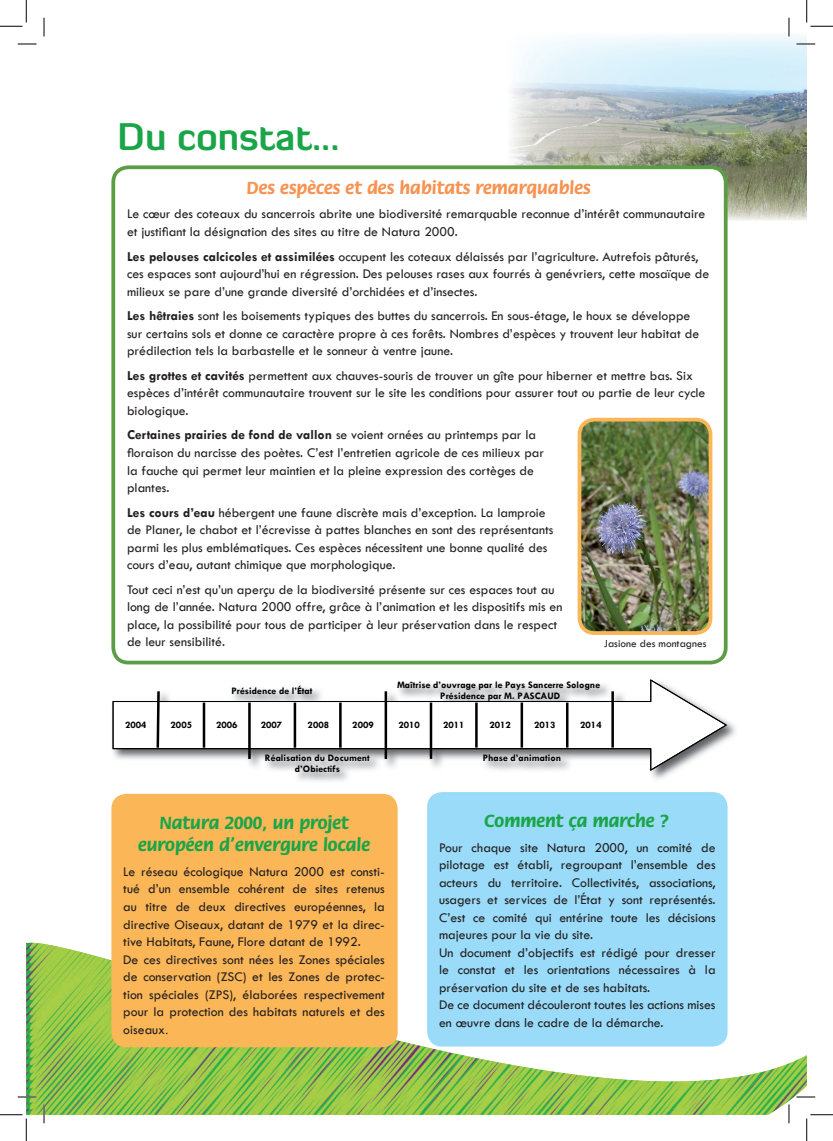
<style>
.page{position:relative;width:833px;height:1141px;background:#fff}
.page>*{position:absolute;margin:0;border:0;box-sizing:border-box;transform-origin:0 0}
.t1{font:700 37.5px "Diavlo";color:#1aa549}
.t2{font:700 18.75px/22.5px "Flora";color:#1aa549;text-align:center}
.t3{font:700 18.75px "Flora";color:#f69351}
.t4{font:13.75px/17.5px "Tw Cen";color:#231f20}
.t5{font:11.25px "Tw Cen";color:#231f20}
.t6{font:700 10px/10.9px "Tw Cen";letter-spacing:.005em;color:#000;text-align:center}
.s1{font-weight:700}
.s2{font-family:"Times"}
</style>
<div class="page">
<img style="left:26px;top:942px;width:780px;height:172px">
<img style="left:511px;top:32px;width:295px;height:189px">
<div style="left:113px;top:167px;width:612px;height:495px;background:#fff;border-radius:15px"></div>
<div style="left:111px;top:165px;width:616px;height:499px;border:4px solid #5b9d45;border-radius:15px"></div>
<img style="left:582px;top:422px;width:128px;height:208px">
<div style="left:577px;top:417px;width:135px;height:218px;border:4px solid #fbb657;border-radius:15px"></div>
<img style="left:297px;top:721px;width:439px;height:60px">
<svg style="left:112px;top:679px;width:615px;height:92px"></svg>
<svg style="left:155px;top:688px;width:6px;height:62px"></svg>
<hr style="left:203px;top:702px;width:2px;height:45px;background:#000">
<hr style="left:248px;top:702px;width:2px;height:56px;background:#000">
<hr style="left:293px;top:702px;width:3px;height:45px;background:#000">
<hr style="left:339px;top:702px;width:2px;height:45px;background:#000">
<hr style="left:384px;top:691px;width:3px;height:67px;background:#000">
<hr style="left:429px;top:702px;width:3px;height:56px;background:#000">
<hr style="left:475px;top:702px;width:2px;height:45px;background:#000">
<hr style="left:520px;top:702px;width:2px;height:45px;background:#000">
<hr style="left:565px;top:702px;width:3px;height:45px;background:#000">
<hr style="left:611px;top:691px;width:2px;height:56px;background:#000">
<div style="left:111px;top:793px;width:286px;height:254px;background:#fbb657;border-radius:15px"></div>
<div style="left:427px;top:792px;width:300px;height:254px;background:#99dbf8;border-radius:15px"></div>
<svg style="left:18px;top:43px;width:18px;height:2px"></svg>
<svg style="left:796px;top:43px;width:18px;height:2px"></svg>
<svg style="left:18px;top:1096px;width:18px;height:1px"></svg>
<svg style="left:796px;top:1096px;width:18px;height:1px"></svg>
<svg style="left:43px;top:18px;width:2px;height:18px"></svg>
<svg style="left:43px;top:1104px;width:2px;height:19px"></svg>
<svg style="left:787px;top:18px;width:2px;height:18px"></svg>
<svg style="left:787px;top:1104px;width:2px;height:19px"></svg>
<svg style="left:0;top:0;width:27px;height:27px"></svg>
<svg style="left:0;top:1114px;width:27px;height:26px"></svg>
<svg style="left:806px;top:0;width:26px;height:27px"></svg>
<svg style="left:806px;top:1114px;width:26px;height:26px"></svg>
<h1 class="t1" style="left:117px;top:113px;width:223px">Du constat...</h1>
<h2 class="t3" style="left:246px;top:178px;width:345px">Des espèces et des habitats remarquables</h2>
<p class="t4" style="left:127px;top:205px;width:579px">Le cœur des coteaux du sancerrois abrite une biodiversité remarquable reconnue d’intérêt communautaire et justifiant la désignation des sites au titre de Natura 2000.</p>
<p class="t4" style="left:127px;top:247px;width:583px"><span class="s1">Les pelouses calcicoles et assimilées</span> occupent les coteaux délaissés par l’agriculture. Autrefois pâturés, ces espaces sont aujourd’hui en régression. Des pelouses rases aux fourrés à genévriers, cette mosaïque de milieux se pare d’une grande diversité d’orchidées et d’insectes.</p>
<p class="t4" style="left:127px;top:307px;width:573px"><span class="s1">Les hêtraies</span> sont les boisements typiques des buttes du sancerrois. En sous-étage, le houx se développe sur certains sols et donne ce caractère propre à ces forêts. Nombres d’espèces y trouvent leur habitat de prédilection tels la barbastelle et le sonneur à ventre jaune.</p>
<p class="t4" style="left:127px;top:366px;width:579px"><span class="s1">Les grottes et cavités</span> permettent aux chauves-souris de trouver un gîte pour hiberner et mettre bas. Six espèces d’intérêt communautaire trouvent sur le site les conditions pour assurer tout ou partie de leur cycle biologique.</p>
<p class="t4" style="left:127px;top:426px;width:418px"><span class="s1">Certaines prairies de fond de vallon</span> se voient ornées au printemps par la floraison du narcisse des poètes. C’est l’entretien agricole de ces milieux par la fauche qui permet leur maintien et la pleine expression des cortèges de plantes.</p>
<p class="t4" style="left:127px;top:503px;width:427px"><span class="s1">Les cours d’eau</span> hébergent une faune discrète mais d’exception. La lamproie de Planer, le chabot et l’écrevisse à pattes blanches en sont des représentants parmi les plus emblématiques. Ces espèces nécessitent une bonne qualité des cours d’eau, autant chimique que morphologique.</p>
<p class="t4" style="left:127px;top:580px;width:436px">Tout ceci n’est qu’un aperçu de la biodiversité présente sur ces espaces tout au long de l’année. Natura 2000 offre, grâce à l’animation et les dispositifs mis en place, la possibilité pour tous de participer à leur préservation dans le respect de leur sensibilité.</p>
<p class="t5" style="left:603px;top:636px;width:104px">Jasione des montagnes</p>
<p class="t6" style="left:231px;top:684px;width:82px">Présidence de l’État</p>
<p class="t6" style="left:397px;top:679px;width:204px">Maîtrise d’ouvrage par le Pays Sancerre Sologne<br>Présidence par M. PASCAUD</p>
<p class="t6" style="left:125px;top:719px;width:23px">2004</p>
<p class="t6" style="left:170px;top:719px;width:23px">2005</p>
<p class="t6" style="left:216px;top:719px;width:23px">2006</p>
<p class="t6" style="left:260px;top:719px;width:23px">2007</p>
<p class="t6" style="left:307px;top:719px;width:23px">2008</p>
<p class="t6" style="left:352px;top:719px;width:23px">2009</p>
<p class="t6" style="left:398px;top:719px;width:23px">2010</p>
<p class="t6" style="left:443px;top:719px;width:23px">2011</p>
<p class="t6" style="left:489px;top:719px;width:23px">2012</p>
<p class="t6" style="left:533px;top:719px;width:23px">2013</p>
<p class="t6" style="left:580px;top:719px;width:23px">2014</p>
<p class="t6" style="left:265px;top:751px;width:106px">Réalisation du Document d’Objectifs</p>
<h2 class="t2" style="left:138px;top:811px;width:233px">Natura 2000, un projet européen d’envergure locale</h2>
<p class="t4" style="left:123px;top:862px;width:263px">Le réseau écologique Natura 2000 est consti&shy;tué d’un ensemble cohérent de sites retenus au titre de deux directives européennes, la directive Oiseaux, datant de 1979 et la direc&shy;tive Habitats, Faune, Flore datant de 1992.<br>De ces directives sont nées les Zones spéciales de conservation (ZSC) et les Zones de protec&shy;tion spéciales (ZPS), élaborées respectivement pour la protection des habitats naturels et des oiseaux<span class="s2">.</span></p>
<p class="t6" style="left:482px;top:751px;width:80px">Phase d’animation</p>
<h2 class="t2" style="left:484px;top:810px;width:186px">Comment ça marche ?</h2>
<p class="t4" style="left:439px;top:838px;width:278px">Pour chaque site Natura 2000, un comité de pilotage est établi, regroupant l’ensemble des acteurs du territoire. Collectivités, associations, usagers et services de l’État y sont représentés.<br>C’est ce comité qui entérine toute les décisions majeures pour la vie du site.<br>Un document d’objectifs est rédigé pour dresser le constat et les orientations nécessaires à la préservation du site et de ses habitats.<br>De ce document découleront toutes les actions mises en œuvre dans le cadre de la démarche.</p>
</div>
